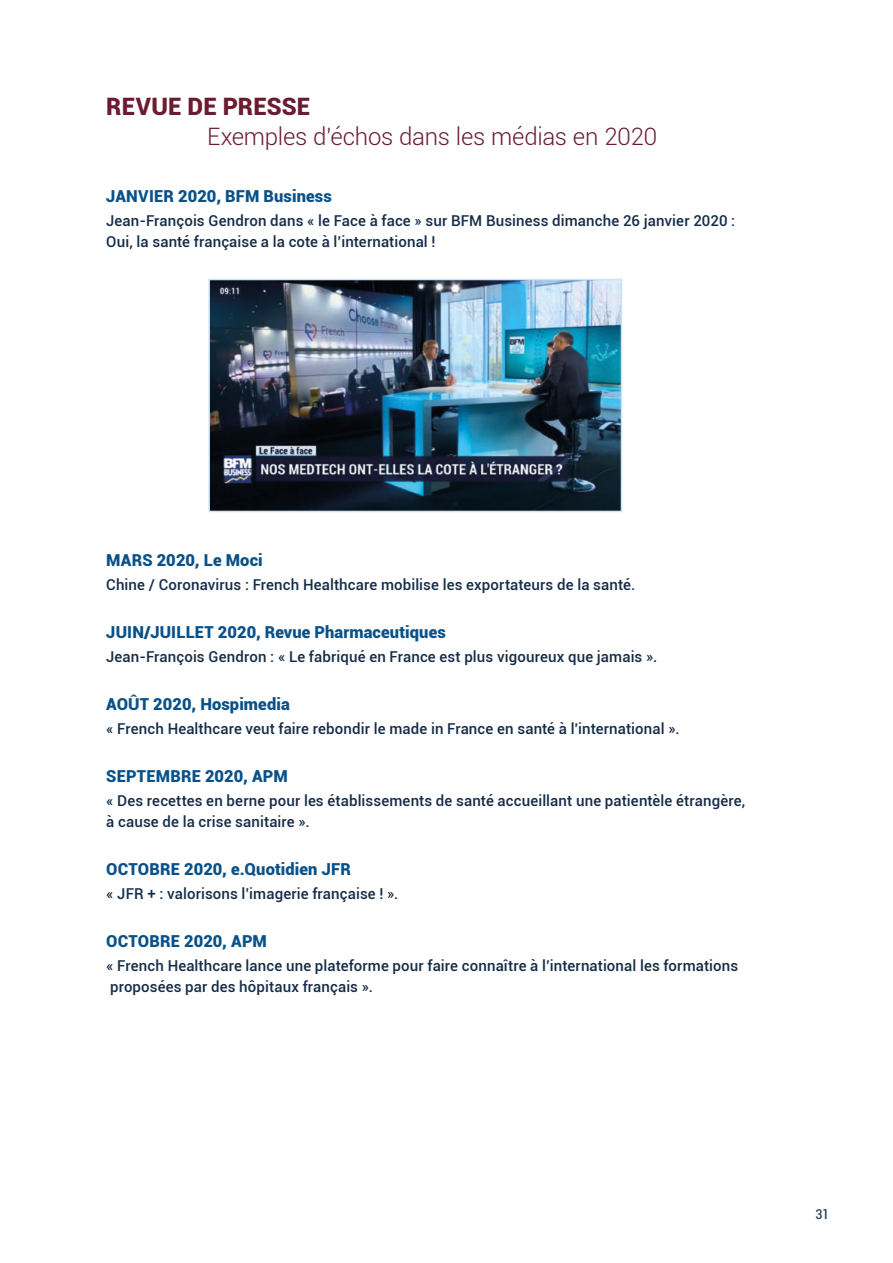
<style>
.page{position:relative;width:893px;height:1263px;background:#fff}
.page>*{position:absolute;margin:0;border:0;box-sizing:border-box;transform-origin:0 0}
.t1{font:300 24px "Roboto";letter-spacing:-.01em;color:#691c32}
.t2{font:900 24px "Roboto";letter-spacing:.005em;color:#691c32}
.t3{font:900 16.5px "Roboto";letter-spacing:.005em;color:#095189}
.t4{font:500 15px/21px "Roboto";letter-spacing:.01em;color:#152c47}
.t5{font:condensed 13.5px "Roboto";color:#152c47}
</style>
<div class="page">
<img style="left:211px;top:282px;width:408px;height:227px">
<div style="left:208px;top:279px;width:414px;height:233px;border:2px solid #cae4f5"></div>
<h1 class="t2" style="left:106px;top:89px;width:206px">REVUE DE PRESSE</h1>
<h1 class="t1" style="left:207px;top:120px;width:452px">Exemples d'échos dans les médias en 2020</h1>
<p class="t3" style="left:106px;top:185px;width:227px">JANVIER 2020, BFM Business</p>
<p class="t4" style="left:106px;top:210px;width:630px">Jean-François Gendron dans « le Face à face » sur BFM Business dimanche 26 janvier 2020 :<br>Oui, la santé française a la cote à l’international !</p>
<p class="t3" style="left:106px;top:548px;width:158px">MARS 2020, Le Moci</p>
<p class="t4" style="left:106px;top:573px;width:530px">Chine / Coronavirus : French Healthcare mobilise les exportateurs de la santé.</p>
<p class="t3" style="left:106px;top:620px;width:341px">JUIN/JUILLET 2020, Revue Pharmaceutiques</p>
<p class="t4" style="left:106px;top:645px;width:553px">Jean-François Gendron : « Le fabriqué en France est plus vigoureux que jamais ».</p>
<p class="t3" style="left:106px;top:692px;width:185px">AOÛT 2020, Hospimedia</p>
<p class="t4" style="left:106px;top:717px;width:575px">« French Healthcare veut faire rebondir le made in France en santé à l'international ».</p>
<p class="t3" style="left:106px;top:764px;width:183px">SEPTEMBRE 2020, APM</p>
<p class="t4" style="left:106px;top:789px;width:640px">« Des recettes en berne pour les établissements de santé accueillant une patientèle étrangère, à cause de la crise sanitaire ».</p>
<p class="t3" style="left:106px;top:857px;width:246px">OCTOBRE 2020, e.Quotidien JFR</p>
<p class="t4" style="left:106px;top:882px;width:294px">« JFR + : valorisons l’imagerie française ! ».</p>
<p class="t3" style="left:106px;top:929px;width:162px">OCTOBRE 2020, APM</p>
<p class="t4" style="left:106px;top:954px;width:633px">« French Healthcare lance une plateforme pour faire connaître à l’international les formations proposées par des hôpitaux français ».</p>
<p class="t5" style="left:815px;top:1205px;width:15px">31</p>
</div>
